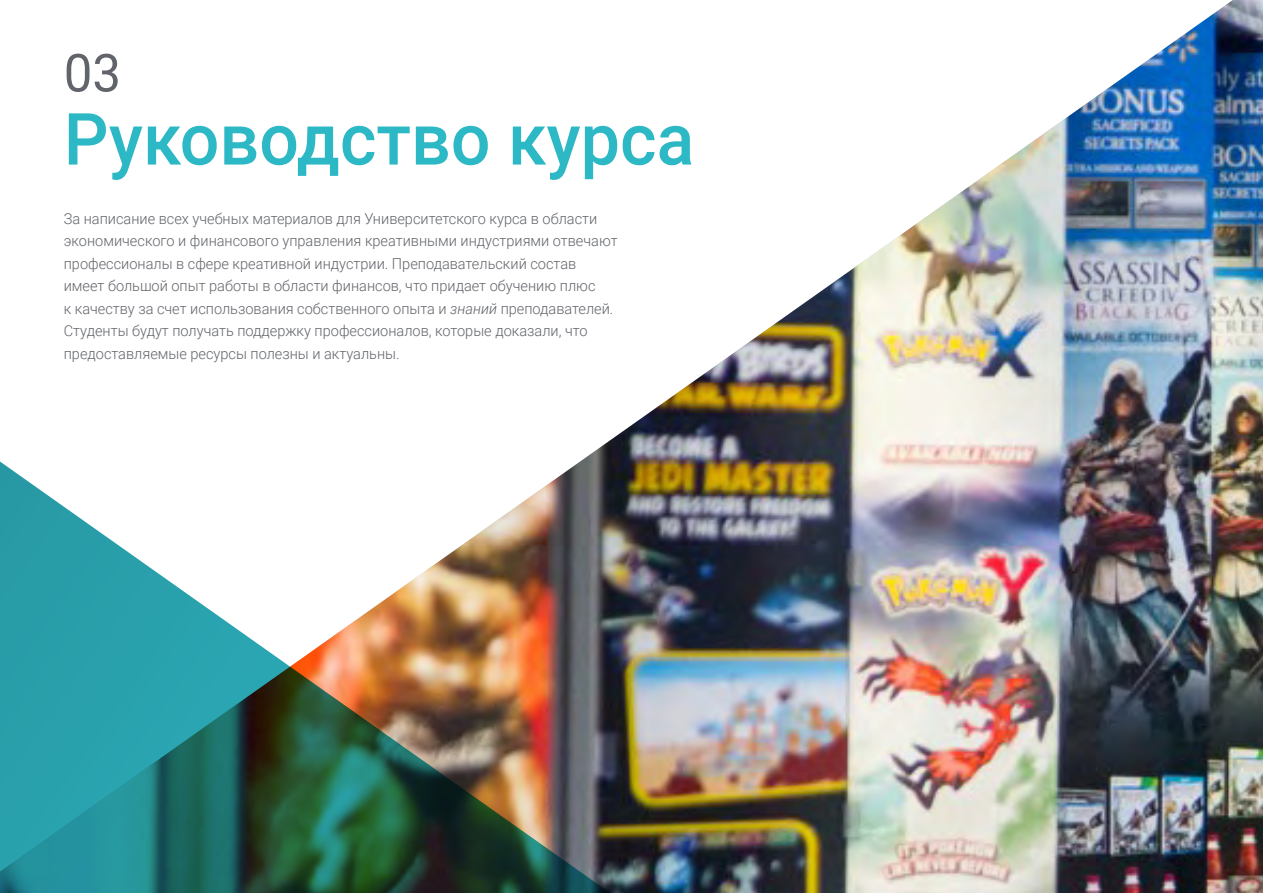
<style>
.page{position:relative;width:1263px;height:893px;background:#fff}
.page>*{position:absolute;margin:0;border:0;box-sizing:border-box;transform-origin:0 0}
.t1{font:500 72px "Roboto";color:#2db8c5}
.t2{font:52.5px "Roboto";color:#61646a}
.t3{font:300 15px/22.5px "Roboto";color:#61646a}
.s1{font-style:italic}
</style>
<div class="page">
<img style="left:602px;top:0;width:661px;height:893px">
<img style="left:0;top:446px;width:640px;height:447px">
<h2 class="t2" style="left:64px;top:36px;width:59px">03</h2>
<h1 class="t1" style="left:64px;top:89px;width:632px">Руководство курса</h1>
<p class="t3" style="left:64px;top:207px;width:555px">За написание всех учебных материалов для Университетского курса в области экономического и финансового управления креативными индустриями отвечают профессионалы в сфере креативной индустрии. Преподавательский состав имеет большой опыт работы в области финансов, что придает обучению плюс<br>к качеству за счет использования собственного опыта и <span class="s1">знаний</span> преподавателей.<br>Студенты будут получать поддержку профессионалов, которые доказали, что предоставляемые ресурсы полезны и актуальны.</p>
</div>
